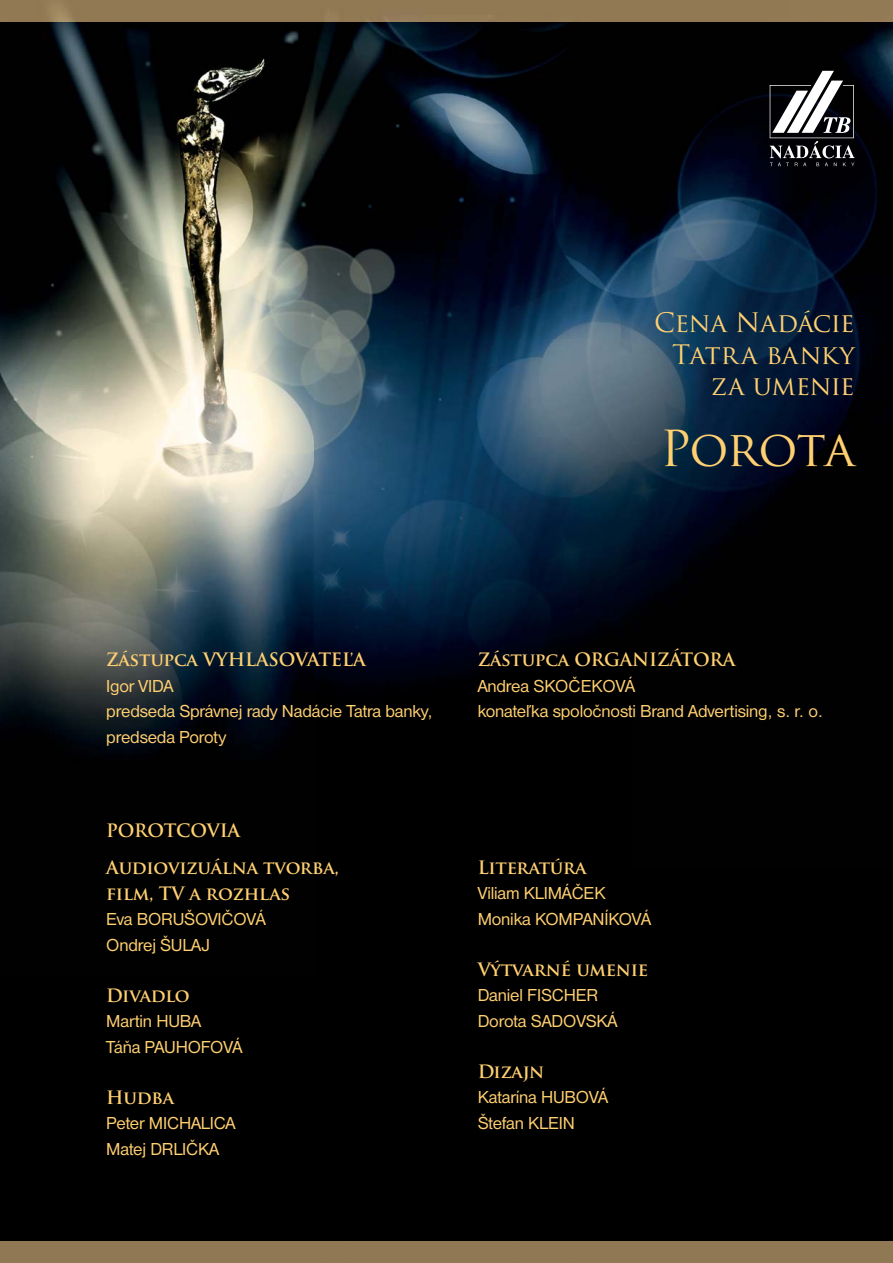
<style>
.page{position:relative;width:893px;height:1263px;background:#fff}
.page>*{position:absolute;margin:0;border:0;box-sizing:border-box;transform-origin:0 0}
.t1{font:48.3px "Trajan Pro";letter-spacing:-.03em;color:#ffd071}
.t2{font:26.25px/31.5px "Trajan Pro";letter-spacing:-.02em;color:#ffd071;text-align:right}
.t3{font:18px/25.5px "Nimbus Sans DOT";letter-spacing:-.01em;color:#ffd071}
.t4{font:700 18px/37.5px "Trajan Pro";letter-spacing:-.01em;color:#ffd071}
</style>
<div class="page">
<img style="left:0;top:21px;width:893px;height:1221px">
<div style="left:0;top:0;width:893px;height:21px;background:#917953"></div>
<div style="left:0;top:1242px;width:893px;height:21px;background:#8f7853"></div>
<svg style="left:770px;top:71px;width:85px;height:95px"></svg>
<h2 class="t2" style="left:654px;top:307px;width:202px">Cena Nadácie<br>Tatra banky za umenie</h2>
<h1 class="t1" style="left:660px;top:421px;width:196px">Porota</h1>
<p class="t4" style="left:106px;top:641px;width:261px">Zástupca VYHLASOVATEĽA</p>
<p class="t3" style="left:106px;top:674px;width:328px">Igor VIDA<br>predseda Správnej rady Nadácie Tatra banky, predseda Poroty</p>
<p class="t4" style="left:106px;top:812px;width:234px">POROTCOVIA<br>Audiovizuálna tvorba,</p>
<p class="t4" style="left:106px;top:875px;width:185px">film, TV a rozhlas</p>
<p class="t3" style="left:106px;top:908px;width:161px">Eva BORUŠOVIČOVÁ<br>Ondrej ŠULAJ</p>
<p class="t4" style="left:106px;top:977px;width:85px">Divadlo</p>
<p class="t3" style="left:106px;top:1010px;width:138px">Martin HUBA<br>Táňa PAUHOFOVÁ</p>
<p class="t4" style="left:106px;top:1079px;width:69px">Hudba</p>
<p class="t3" style="left:106px;top:1112px;width:131px">Peter MICHALICA<br>Matej DRLIČKA</p>
<p class="t4" style="left:478px;top:641px;width:259px">Zástupca ORGANIZÁTORA</p>
<p class="t3" style="left:478px;top:674px;width:347px">Andrea SKOČEKOVÁ<br>konateľka spoločnosti Brand Advertising, s. r. o.</p>
<p class="t4" style="left:478px;top:849px;width:110px">Literatúra</p>
<p class="t3" style="left:478px;top:882px;width:175px">Viliam KLIMÁČEK<br>Monika KOMPANÍKOVÁ</p>
<p class="t4" style="left:478px;top:951px;width:172px">Výtvarné umenie</p>
<p class="t3" style="left:478px;top:984px;width:141px">Daniel FISCHER<br>Dorota SADOVSKÁ</p>
<p class="t4" style="left:478px;top:1053px;width:68px">Dizajn</p>
<p class="t3" style="left:478px;top:1086px;width:132px">Katarína HUBOVÁ<br>Štefan KLEIN</p>
</div>
